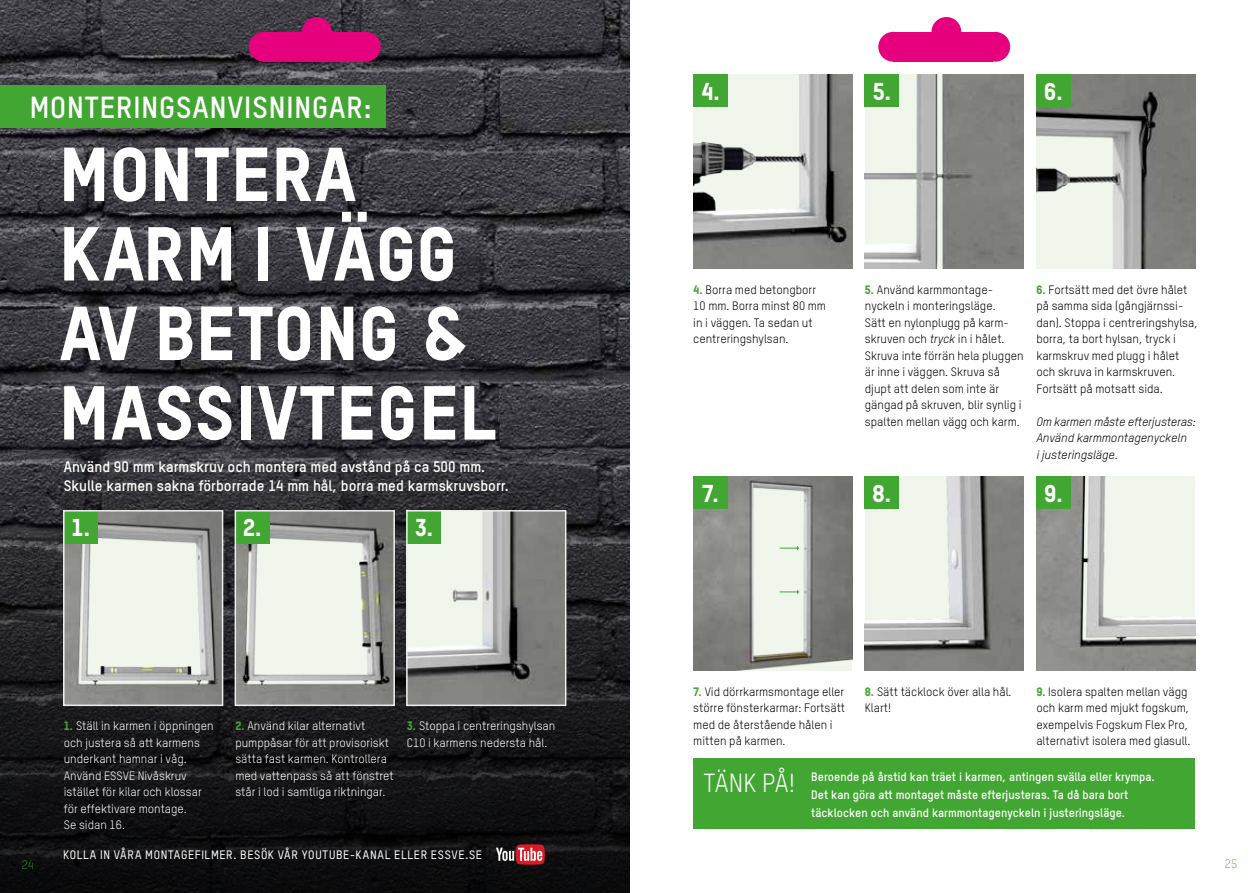
<style>
.page{position:relative;width:1259px;height:893px;background:#fff}
.page>*{position:absolute;margin:0;border:0;box-sizing:border-box;transform-origin:0 0}
.t1{font:800 75px/79.5px "TSTAR";letter-spacing:.03em;color:#fff}
.t2{font:700 30px "TSTAR";letter-spacing:.03em;color:#fff}
.t3{font:25.65px "TSTAR";letter-spacing:-.015em;color:#fff}
.t4{font:800 24px "TSTAR";color:#fff}
.t5{font:700 15px/19.5px "TSTAR";color:#fff}
.t6{font:12px/16.5px "TSTAR";color:#000}
.t7{font:12px/16.5px "TSTAR";color:#fff}
.t8{font:700 12px/18px "TSTAR";color:#fff}
.t9{font:italic 12px/16.5px "TSTAR";color:#000}
.t10{font:500 12px "TSTAR";letter-spacing:.055em;color:#fff}
.t11{font:300 12px "TSTAR";color:#42a632}
.s1{font-weight:800;color:#42a632}
.s2{font-style:italic}
</style>
<div class="page">
<img style="left:0;top:0;width:629px;height:452px">
<svg style="left:0;top:452px;width:629px;height:441px;background:#1c1c1f"></svg>
<div style="left:0;top:85px;width:386px;height:43px;background:#42a632"></div>
<svg style="left:496px;top:844px;width:49px;height:21px"></svg>
<img style="left:693px;top:74px;width:159px;height:195px">
<img style="left:865px;top:74px;width:158px;height:195px">
<img style="left:1036px;top:74px;width:159px;height:195px">
<img style="left:693px;top:476px;width:159px;height:195px">
<img style="left:865px;top:476px;width:158px;height:195px">
<img style="left:1036px;top:476px;width:159px;height:195px">
<div style="left:693px;top:758px;width:502px;height:71px;background:#42a632"></div>
<div style="left:693px;top:74px;width:34px;height:33px;background:#42a632"></div>
<div style="left:865px;top:74px;width:34px;height:33px;background:#42a632"></div>
<div style="left:1036px;top:74px;width:34px;height:33px;background:#42a632"></div>
<div style="left:693px;top:476px;width:34px;height:33px;background:#42a632"></div>
<div style="left:865px;top:476px;width:34px;height:33px;background:#42a632"></div>
<div style="left:1036px;top:476px;width:34px;height:33px;background:#42a632"></div>
<svg style="left:779px;top:590px;width:20px;height:4px"></svg>
<svg style="left:779px;top:546px;width:20px;height:4px"></svg>
<img style="left:66px;top:513px;width:154px;height:190px">
<div style="left:64px;top:511px;width:34px;height:32px;background:#42a632"></div>
<div style="left:63px;top:510px;width:160px;height:196px;border:2px solid #ededed"></div>
<img style="left:238px;top:513px;width:154px;height:190px">
<div style="left:235px;top:511px;width:34px;height:32px;background:#42a632"></div>
<div style="left:235px;top:510px;width:160px;height:196px;border:2px solid #ededed"></div>
<img style="left:409px;top:513px;width:154px;height:190px">
<div style="left:407px;top:511px;width:34px;height:32px;background:#42a632"></div>
<div style="left:406px;top:510px;width:160px;height:196px;border:2px solid #ededed"></div>
<div style="left:264px;top:32px;width:99px;height:30px;background:#e6007d"></div>
<div style="left:302px;top:17px;width:30px;height:30px;background:#e6007d;border-radius:50%"></div>
<div style="left:249px;top:32px;width:30px;height:30px;background:#e6007d;border-radius:50%"></div>
<div style="left:351px;top:32px;width:30px;height:30px;background:#e6007d;border-radius:50%"></div>
<div style="left:893px;top:32px;width:99px;height:30px;background:#e6007d"></div>
<div style="left:931px;top:17px;width:30px;height:30px;background:#e6007d;border-radius:50%"></div>
<div style="left:878px;top:32px;width:30px;height:30px;background:#e6007d;border-radius:50%"></div>
<div style="left:980px;top:32px;width:30px;height:30px;background:#e6007d;border-radius:50%"></div>
<h2 class="t2" style="left:30px;top:89px;width:343px">MONTERINGSANVISNINGAR:</h2>
<h1 class="t1" style="left:60px;top:133px;width:437px">MONTERA<br>KARM I VÄGG<br>AV BETONG &amp;<br>MASSIVTEGEL</h1>
<p class="t5" style="left:64px;top:456px;width:446px">Använd 90 mm karmskruv och montera med avstånd på ca 500 mm.<br>Skulle karmen sakna förborrade 14 mm hål, borra med karmskruvsborr.</p>
<h3 class="t4" style="left:72px;top:513px;width:20px">1.</h3>
<h3 class="t4" style="left:243px;top:513px;width:20px">2.</h3>
<h3 class="t4" style="left:415px;top:513px;width:20px">3.</h3>
<p class="t7" style="left:64px;top:718px;width:151px"><span class="s1">1.</span> Ställ in karmen i öppningen och justera så att karmens underkant hamnar i våg.<br>Använd ESSVE Nivåskruv istället för kilar och klossar för effektivare montage.<br>Se sidan 16.</p>
<p class="t7" style="left:235px;top:718px;width:160px"><span class="s1">2.</span> Använd kilar alternativt pumppåsar för att provisoriskt sätta fast karmen. Kontrollera med vattenpass så att fönstret står i lod i samtliga riktningar.</p>
<p class="t7" style="left:407px;top:718px;width:150px"><span class="s1">3.</span> Stoppa i centreringshylsan<br>C10 i karmens nedersta hål.</p>
<h3 class="t4" style="left:701px;top:77px;width:20px">4.</h3>
<h3 class="t4" style="left:872px;top:77px;width:20px">5.</h3>
<h3 class="t4" style="left:1044px;top:77px;width:20px">6.</h3>
<p class="t6" style="left:693px;top:281px;width:134px"><span class="s1">4.</span> Borra med betongborr<br>10 mm. Borra minst 80 mm in i väggen. Ta sedan ut centreringshylsan.</p>
<p class="t6" style="left:865px;top:281px;width:160px"><span class="s1">5.</span> Använd karmmontage&shy;nyckeln i monteringsläge.<br>Sätt en nylonplugg på karm&shy;skruven och <span class="s2">tryck</span> in i hålet.<br>Skruva inte förrän hela pluggen är inne i väggen. Skruva så djupt att delen som inte är gängad på skruven, blir synlig i spalten mellan vägg och karm.</p>
<p class="t6" style="left:1036px;top:281px;width:163px"><span class="s1">6.</span> Fortsätt med det övre hålet på samma sida (gångjärnssi&shy;dan). Stoppa i centreringshylsa, borra, ta bort hylsan, tryck i karmskruv med plugg i hålet och skruva in karmskruven.<br>Fortsätt på motsatt sida.</p>
<p class="t9" style="left:1036px;top:413px;width:161px">Om karmen måste efterjusteras:<br>Använd karmmontagenyckeln<br>i justeringsläge.</p>
<h3 class="t4" style="left:702px;top:478px;width:18px">7.</h3>
<h3 class="t4" style="left:872px;top:478px;width:20px">8.</h3>
<h3 class="t4" style="left:1044px;top:478px;width:20px">9.</h3>
<p class="t6" style="left:693px;top:683px;width:153px"><span class="s1">7.</span> Vid dörrkarmsmontage eller större fönsterkarmar: Fortsätt med de återstående hålen i mitten på karmen.</p>
<p class="t6" style="left:865px;top:683px;width:148px"><span class="s1">8.</span> Sätt täcklock över alla hål.<br>Klart!</p>
<p class="t6" style="left:1036px;top:683px;width:156px"><span class="s1">9.</span> Isolera spalten mellan vägg och karm med mjukt fogskum, exempelvis Fogskum Flex Pro, alternativt isolera med glasull.</p>
<h3 class="t3" style="left:703px;top:768px;width:93px">TÄNK PÅ!</h3>
<p class="t8" style="left:811px;top:767px;width:345px">Beroende på årstid kan träet i karmen, antingen svälla eller krympa.<br>Det kan göra att montaget måste efterjusteras. Ta då bara bort täcklocken och använd karmmontagenyckeln i justeringsläge.</p>
<p class="t10" style="left:63px;top:848px;width:420px">KOLLA IN VÅRA MONTAGEFILMER. BESÖK VÅR YOUTUBE-KANAL ELLER ESSVE.SE</p>
<p class="t11" style="left:22px;top:857px;width:14px">24</p>
<p class="t11" style="left:1225px;top:857px;width:14px">25</p>
</div>
